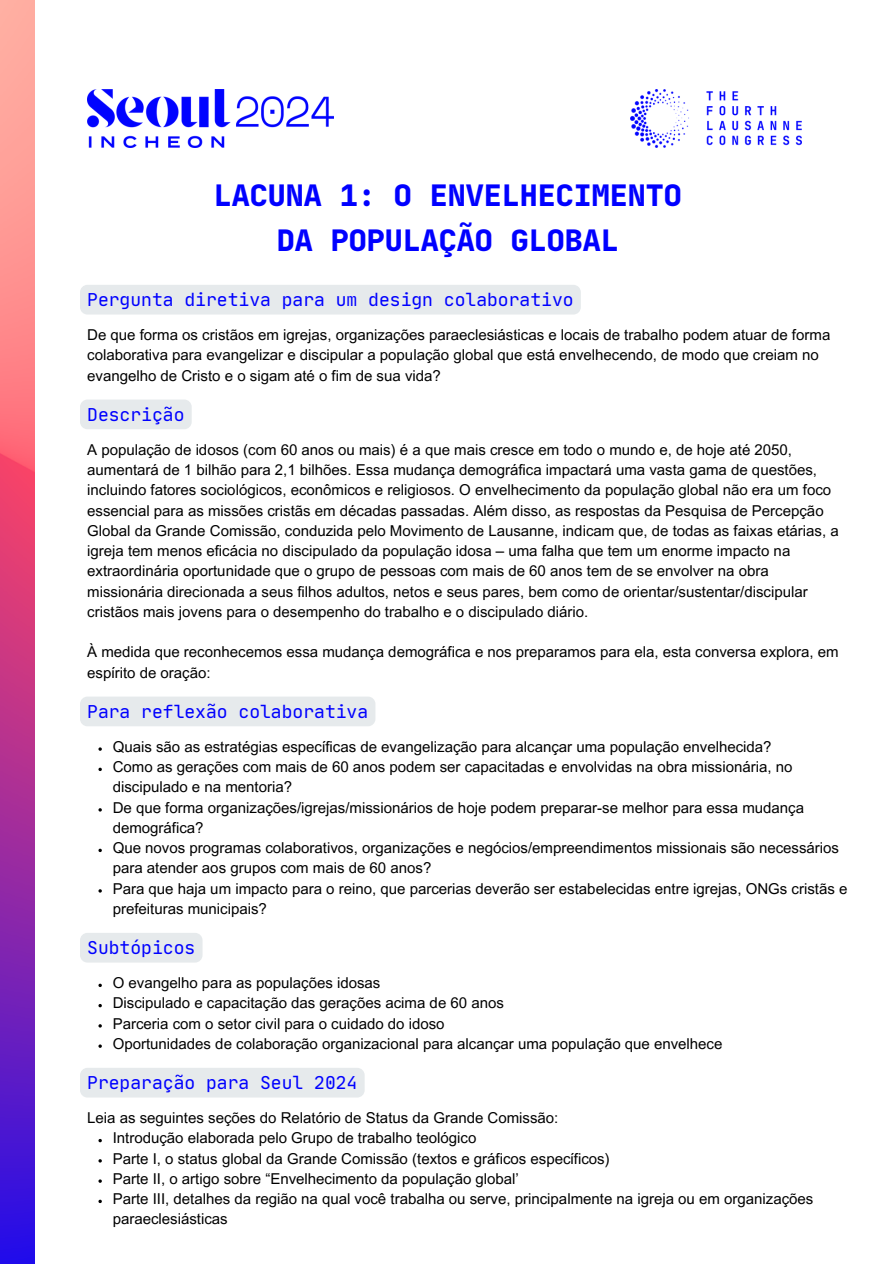
<style>
.page{position:relative;width:894px;height:1264px;background:#fff}
.page>*{position:absolute;margin:0;border:0;box-sizing:border-box;transform-origin:0 0}
.t1{font:800 expanded 30px/45px "Jet Brains Mono";color:#00f;text-align:center}
.t2{font:18px "Jet Brains Mono";color:#00f}
.t3{font:15px/20.2px "Arial MT Pro";color:#000}
</style>
<div class="page">
<img style="left:0;top:0;width:34px;height:1263px">
<img style="left:87px;top:89px;width:247px;height:59px">
<img style="left:630px;top:89px;width:171px;height:59px">
<div style="left:80px;top:285px;width:500px;height:29px;background:#e6eaec"></div>
<div style="left:80px;top:399px;width:112px;height:30px;background:#e6eaec;border-radius:7px"></div>
<div style="left:80px;top:696px;width:295px;height:30px;background:#e6eaec;border-radius:7px"></div>
<svg style="left:98px;top:767px;width:4px;height:4px"></svg>
<svg style="left:98px;top:808px;width:4px;height:3px"></svg>
<svg style="left:98px;top:848px;width:4px;height:4px"></svg>
<svg style="left:98px;top:889px;width:4px;height:3px"></svg>
<div style="left:80px;top:932px;width:122px;height:30px;background:#e6eaec;border-radius:7px"></div>
<svg style="left:98px;top:983px;width:4px;height:4px"></svg>
<svg style="left:98px;top:1004px;width:4px;height:3px"></svg>
<svg style="left:98px;top:1024px;width:4px;height:3px"></svg>
<div style="left:80px;top:1067px;width:284px;height:30px;background:#e6eaec;border-radius:7px"></div>
<svg style="left:98px;top:1139px;width:4px;height:3px"></svg>
<svg style="left:98px;top:1159px;width:4px;height:3px"></svg>
<p class="t1" style="left:214px;top:173px;width:469px">LACUNA 1: O ENVELHECIMENTO<br>DA POPULAÇÃO GLOBAL</p>
<h2 class="t2" style="left:87px;top:289px;width:488px">Pergunta diretiva para um design colaborativo</h2>
<h2 class="t3" style="left:87px;top:326px;width:744px">De que forma os cristãos em igrejas, organizações paraeclesiásticas e locais de trabalho podem atuar de forma colaborativa para evangelizar e discipular a população global que está envelhecendo, de modo que creiam no evangelho de Cristo e o sigam até o fim de sua vida?</h2>
<p class="t2" style="left:87px;top:403px;width:99px">Descrição</p>
<p class="t3" style="left:87px;top:441px;width:752px">A população de idosos (com 60 anos ou mais) é a que mais cresce em todo o mundo e, de hoje até 2050, aumentará de 1 bilhão para 2,1 bilhões. Essa mudança demográfica impactará uma vasta gama de questões, incluindo fatores sociológicos, econômicos e religiosos. O envelhecimento da população global não era um foco essencial para as missões cristãs em décadas passadas. Além disso, as respostas da Pesquisa de Percepção Global da Grande Comissão, conduzida pelo Movimento de Lausanne, indicam que, de todas as faixas etárias, a igreja tem menos eficácia no discipulado da população idosa – uma falha que tem um enorme impacto na extraordinária oportunidade que o grupo de pessoas com mais de 60 anos tem de se envolver na obra missionária direcionada a seus filhos adultos, netos e seus pares, bem como de orientar/sustentar/discipular cristãos mais jovens para o desempenho do trabalho e o discipulado diário.</p>
<h1 class="t3" style="left:87px;top:644px;width:752px">À medida que reconhecemos essa mudança demográfica e nos preparamos para ela, esta conversa explora, em espírito de oração:</h1>
<p class="t2" style="left:87px;top:700px;width:282px">Para reflexão colaborativa</p>
<h2 class="t3" style="left:113px;top:738px;width:660px">Quais são as estratégias específicas de evangelização para alcançar uma população envelhecida?</h2>
<p class="t3" style="left:113px;top:758px;width:681px">Como as gerações com mais de 60 anos podem ser capacitadas e envolvidas na obra missionária, no discipulado e na mentoria?</p>
<p class="t3" style="left:113px;top:799px;width:692px">De que forma organizações/igrejas/missionários de hoje podem preparar-se melhor para essa mudança demográfica?</p>
<p class="t3" style="left:113px;top:839px;width:727px">Que novos programas colaborativos, organizações e negócios/empreendimentos missionais são necessários para atender aos grupos com mais de 60 anos?</p>
<p class="t3" style="left:113px;top:880px;width:736px">Para que haja um impacto para o reino, que parcerias deverão ser estabelecidas entre igrejas, ONGs cristãs e prefeituras municipais?</p>
<p class="t2" style="left:87px;top:936px;width:110px">Subtópicos</p>
<h2 class="t3" style="left:113px;top:974px;width:269px">O evangelho para as populações idosas</h2>
<p class="t3" style="left:113px;top:994px;width:392px">Discipulado e capacitação das gerações acima de 60 anos</p>
<p class="t3" style="left:113px;top:1015px;width:333px">Parceria com o setor civil para o cuidado do idoso</p>
<p class="t3" style="left:113px;top:1035px;width:611px">Oportunidades de colaboração organizacional para alcançar uma população que envelhece</p>
<p class="t2" style="left:87px;top:1071px;width:272px">Preparação para Seul 2024</p>
<h2 class="t3" style="left:87px;top:1109px;width:472px">Leia as seguintes seções do Relatório de Status da Grande Comissão:</h2>
<p class="t3" style="left:113px;top:1129px;width:365px">Introdução elaborada pelo Grupo de trabalho teológico</p>
<p class="t3" style="left:113px;top:1150px;width:498px">Parte I, o status global da Grande Comissão (textos e gráficos específicos)</p>
<p class="t3" style="left:113px;top:1170px;width:407px">Parte II, o artigo sobre “Envelhecimento da população global’</p>
<p class="t3" style="left:113px;top:1190px;width:702px">Parte III, detalhes da região na qual você trabalha ou serve, principalmente na igreja ou em organizações paraeclesiásticas</p>
</div>
